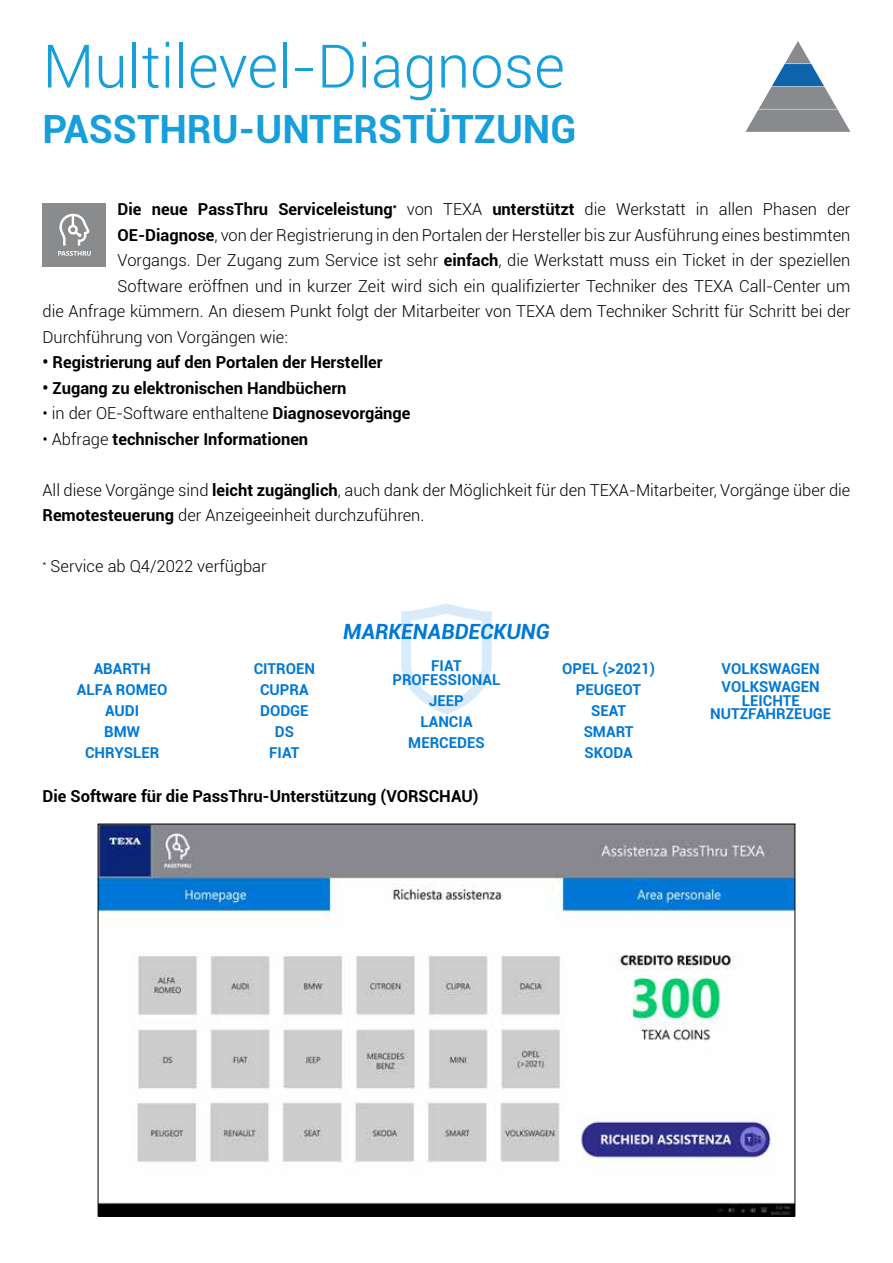
<style>
.page{position:relative;width:893px;height:1263px;background:#fff}
.page>*{position:absolute;margin:0;border:0;box-sizing:border-box;transform-origin:0 0}
.t1{font:300 60px "Roboto";color:#169fdb}
.t2{font:700 39px "Roboto";color:#169fdb}
.t3{font:italic 700 21px "Roboto";color:#0078d6}
.t4{font:300 16.5px/25.5px "Roboto";color:#000}
.t5{font:700 16.5px "Roboto";color:#000}
.t6{font:700 15px/21px "Roboto";color:#0078d6;text-align:center}
.s1{font-weight:300}
.s2{font-weight:700}
</style>
<div class="page">
<svg style="left:401px;top:603px;width:91px;height:112px"></svg>
<svg style="left:745px;top:41px;width:105px;height:91px"></svg>
<img style="left:100px;top:826px;width:693px;height:388px">
<div style="left:43px;top:203px;width:63px;height:64px;background:#898b8d"></div>
<svg style="left:58px;top:214px;width:33px;height:42px"></svg>
<h1 class="t1" style="left:43px;top:25px;width:524px">Multilevel-Diagnose</h1>
<h2 class="t2" style="left:43px;top:101px;width:535px">PASSTHRU-UNTERSTÜTZUNG</h2>
<p class="t5" style="left:118px;top:198px;width:734px">Die neue PassThru Serviceleistung<sup>*</sup> <span class="s1">von TEXA</span> unterstützt <span class="s1">die Werkstatt in allen Phasen der</span></p>
<p class="t4" style="left:118px;top:222px;width:734px"><span class="s2">OE-Diagnose</span>, von der Registrierung in den Portalen der Hersteller bis zur Ausführung eines bestimmten</p>
<p class="t4" style="left:118px;top:247px;width:734px">Vorgangs. Der Zugang zum Service ist sehr <span class="s2">einfach</span>, die Werkstatt muss ein Ticket in der speziellen</p>
<p class="t4" style="left:118px;top:273px;width:734px">Software eröffnen und in kurzer Zeit wird sich ein qualifizierter Techniker des TEXA Call-Center um</p>
<p class="t4" style="left:43px;top:298px;width:809px">die Anfrage kümmern. An diesem Punkt folgt der Mitarbeiter von TEXA dem Techniker Schritt für Schritt bei der</p>
<p class="t4" style="left:43px;top:323px;width:247px">Durchführung von Vorgängen wie:</p>
<p class="t5" style="left:43px;top:351px;width:342px">• Registrierung auf den Portalen der Hersteller</p>
<p class="t5" style="left:43px;top:376px;width:305px">• Zugang zu elektronischen Handbüchern</p>
<p class="t4" style="left:43px;top:400px;width:369px">• in der OE-Software enthaltene <span class="s2">Diagnosevorgänge</span></p>
<p class="t5" style="left:43px;top:427px;width:267px"><span class="s1">• Abfrage</span> technischer Informationen</p>
<p class="t4" style="left:43px;top:476px;width:809px">All diese Vorgänge sind <span class="s2">leicht zugänglich</span>, auch dank der Möglichkeit für den TEXA-Mitarbeiter, Vorgänge über die<br><span class="s2">Remotesteuerung</span> der Anzeigeeinheit durchzuführen.</p>
<p class="t4" style="left:43px;top:553px;width:226px"><sup>*</sup> Service ab Q4/2022 verfügbar</p>
<p class="t3" style="left:343px;top:616px;width:208px">MARKENABDECKUNG</p>
<p class="t6" style="left:77px;top:658px;width:92px">ABARTH<br>ALFA ROMEO<br>AUDI<br>BMW<br>CHRYSLER</p>
<p class="t6" style="left:254px;top:658px;width:63px">CITROEN<br>CUPRA<br>DODGE<br>DS<br>FIAT</p>
<p class="t6" style="left:392px;top:658px;width:109px;line-height:13.5px">FIAT<br>PROFESSIONAL</p>
<p class="t6" style="left:408px;top:689px;width:78px">JEEP<br>LANCIA<br>MERCEDES</p>
<p class="t5" style="left:43px;top:785px;width:437px">Die Software für die PassThru-Unterstützung (VORSCHAU)</p>
<p class="t6" style="left:562px;top:658px;width:94px">OPEL (&gt;2021)<br>PEUGEOT<br>SEAT<br>SMART<br>SKODA</p>
<p class="t6" style="left:722px;top:659px;width:100px;line-height:18px;text-align:left">VOLKSWAGEN<br>VOLKSWAGEN</p>
<p class="t6" style="left:710px;top:693px;width:123px;line-height:13.5px">LEICHTE<br>NUTZFAHRZEUGE</p>
</div>
